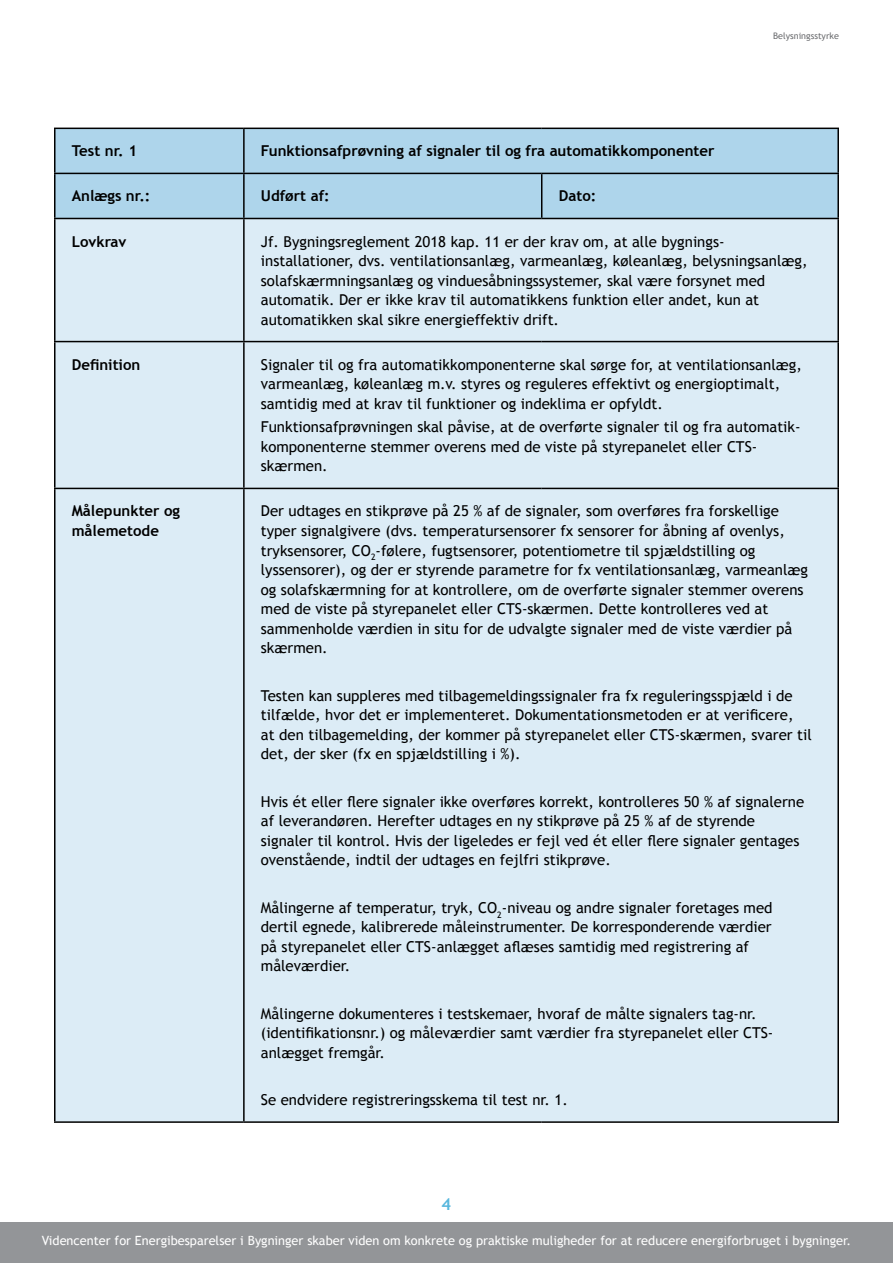
<style>
.page{position:relative;width:893px;height:1263px;background:#fff}
.page>*{position:absolute;margin:0;border:0;box-sizing:border-box;transform-origin:0 0}
.t1{font:700 16.5px "Trebuchet MS";color:#58b7dd}
.Tabel_tekst{font:15px/19.5px "Trebuchet MS";color:#000}
.Tabel_overskrift{font:700 15px "Trebuchet MS";color:#000}
.Tabel_hvid_skrift{font:700 15px "Trebuchet MS";color:#000}
.t2{font:12.75px "Trebuchet MS";color:#fff}
.Sidehoved{font:9px "Trebuchet MS";color:#6d6e71}
</style>
<div class="page">
<div style="left:0;top:1222px;width:893px;height:41px;background:#939598"></div>
<div style="left:56px;top:129px;width:781px;height:89px;background:#aed5eb"></div>
<div style="left:244px;top:128px;width:594px;height:45px;background:#aed5eb"></div>
<div style="left:56px;top:219px;width:781px;height:902px;background:#dcecf6"></div>
<hr style="left:54px;top:128px;width:190px;height:1px;background:#000">
<hr style="left:54px;top:129px;width:2px;height:44px;background:#000">
<hr style="left:244px;top:128px;width:298px;height:1px;background:#000">
<hr style="left:243px;top:129px;width:2px;height:44px;background:#000">
<hr style="left:542px;top:128px;width:297px;height:1px;background:#000">
<hr style="left:837px;top:129px;width:2px;height:44px;background:#000">
<hr style="left:54px;top:173px;width:190px;height:1px;background:#000">
<hr style="left:54px;top:174px;width:2px;height:44px;background:#000">
<hr style="left:244px;top:173px;width:298px;height:1px;background:#000">
<hr style="left:243px;top:174px;width:2px;height:44px;background:#000">
<hr style="left:542px;top:173px;width:297px;height:1px;background:#000">
<hr style="left:541px;top:174px;width:1px;height:44px;background:#000">
<hr style="left:837px;top:174px;width:2px;height:44px;background:#000">
<hr style="left:54px;top:218px;width:190px;height:1px;background:#000">
<hr style="left:54px;top:219px;width:2px;height:122px;background:#000">
<hr style="left:244px;top:218px;width:298px;height:1px;background:#000">
<hr style="left:243px;top:219px;width:2px;height:122px;background:#000">
<hr style="left:542px;top:218px;width:297px;height:1px;background:#000">
<hr style="left:837px;top:219px;width:2px;height:122px;background:#000">
<hr style="left:54px;top:341px;width:190px;height:1px;background:#000">
<hr style="left:54px;top:342px;width:2px;height:146px;background:#000">
<hr style="left:244px;top:341px;width:298px;height:1px;background:#000">
<hr style="left:243px;top:342px;width:2px;height:146px;background:#000">
<hr style="left:542px;top:341px;width:297px;height:1px;background:#000">
<hr style="left:837px;top:342px;width:2px;height:146px;background:#000">
<hr style="left:54px;top:488px;width:190px;height:1px;background:#000">
<hr style="left:54px;top:489px;width:2px;height:632px;background:#000">
<hr style="left:244px;top:488px;width:298px;height:1px;background:#000">
<hr style="left:243px;top:489px;width:2px;height:632px;background:#000">
<hr style="left:542px;top:488px;width:297px;height:1px;background:#000">
<hr style="left:837px;top:489px;width:2px;height:632px;background:#000">
<hr style="left:54px;top:1121px;width:190px;height:2px;background:#000">
<hr style="left:244px;top:1121px;width:298px;height:2px;background:#000">
<hr style="left:542px;top:1121px;width:297px;height:2px;background:#000">
<p class="Sidehoved" style="left:773px;top:30px;width:67px">Belysningsstyrke</p>
<p class="Tabel_overskrift" style="left:72px;top:142px;width:67px">Test nr. 1</p>
<p class="Tabel_overskrift" style="left:261px;top:142px;width:455px">Funktionsafprøvning af signaler til og fra automatikkomponenter</p>
<p class="Tabel_hvid_skrift" style="left:72px;top:187px;width:80px">Anlægs nr.:</p>
<p class="Tabel_hvid_skrift" style="left:261px;top:187px;width:70px">Udført af:</p>
<p class="Tabel_hvid_skrift" style="left:559px;top:187px;width:39px">Dato:</p>
<p class="Tabel_overskrift" style="left:72px;top:232px;width:56px">Lovkrav</p>
<p class="Tabel_tekst" style="left:261px;top:232px;width:548px">Jf. Bygningsreglement 2018 kap. 11 er der krav om, at alle bygnings&shy;installationer, dvs. ventilationsanlæg, varmeanlæg, køleanlæg, belysningsanlæg, solafskærmningsanlæg og vinduesåbningssystemer, skal være forsynet med automatik. Der er ikke krav til automatikkens funktion eller andet, kun at automatikken skal sikre energieffektiv drift.</p>
<p class="Tabel_overskrift" style="left:72px;top:355px;width:70px">Definition</p>
<p class="Tabel_tekst" style="left:261px;top:355px;width:542px">Signaler til og fra automatikkomponenterne skal sørge for, at ventilationsanlæg, varmeanlæg, køleanlæg m.v. styres og reguleres effektivt og energioptimalt, samtidig med at krav til funktioner og indeklima er opfyldt.</p>
<p class="Tabel_tekst" style="left:261px;top:417px;width:541px">Funktionsafprøvningen skal påvise, at de overførte signaler til og fra automatik&shy;komponenterne stemmer overens med de viste på styrepanelet eller CTS&shy;skærmen.</p>
<p class="Tabel_overskrift" style="left:72px;top:502px;width:110px">Målepunkter og</p>
<p class="Tabel_overskrift" style="left:72px;top:521px;width:89px">målemetode</p>
<p class="Tabel_tekst" style="left:261px;top:502px;width:549px">Der udtages en stikprøve på 25 % af de signaler, som overføres fra forskellige typer signalgivere (dvs. temperatursensorer fx sensorer for åbning af ovenlys, tryksensorer, CO<sub>2</sub>-følere, fugtsensorer, potentiometre til spjældstilling og lyssensorer), og der er styrende parametre for fx ventilationsanlæg, varmeanlæg og solafskærmning for at kontrollere, om de overførte signaler stemmer overens med de viste på styrepanelet eller CTS-skærmen. Dette kontrolleres ved at sammenholde værdien in situ for de udvalgte signaler med de viste værdier på skærmen.</p>
<p class="Tabel_tekst" style="left:261px;top:686px;width:552px">Testen kan suppleres med tilbagemeldingssignaler fra fx reguleringsspjæld i de tilfælde, hvor det er implementeret. Dokumentationsmetoden er at verificere,<br>at den tilbagemelding, der kommer på styrepanelet eller CTS-skærmen, svarer til det, der sker (fx en spjældstilling i %).</p>
<p class="Tabel_tekst" style="left:261px;top:792px;width:545px">Hvis ét eller flere signaler ikke overføres korrekt, kontrolleres 50 % af signalerne af leverandøren. Herefter udtages en ny stikprøve på 25 % af de styrende signaler til kontrol. Hvis der ligeledes er fejl ved ét eller flere signaler gentages ovenstående, indtil der udtages en fejlfri stikprøve.</p>
<p class="Tabel_tekst" style="left:261px;top:898px;width:513px">Målingerne af temperatur, tryk, CO<sub>2</sub>-niveau og andre signaler foretages med dertil egnede, kalibrerede måleinstrumenter. De korresponderende værdier på styrepanelet eller CTS-anlægget aflæses samtidig med registrering af måleværdier.</p>
<p class="Tabel_tekst" style="left:261px;top:1004px;width:514px">Målingerne dokumenteres i testskemaer, hvoraf de målte signalers tag-nr. (identifikationsnr.) og måleværdier samt værdier fra styrepanelet eller CTS&shy;anlægget fremgår.</p>
<p class="Tabel_tekst" style="left:261px;top:1090px;width:309px">Se endvidere registreringsskema til test nr. 1.</p>
<p class="t1" style="left:442px;top:1194px;width:11px">4</p>
<p class="t2" style="left:42px;top:1233px;width:811px">Videncenter for Energibesparelser i Bygninger skaber viden om konkrete og praktiske muligheder for at reducere energiforbruget i bygninger.</p>
</div>
